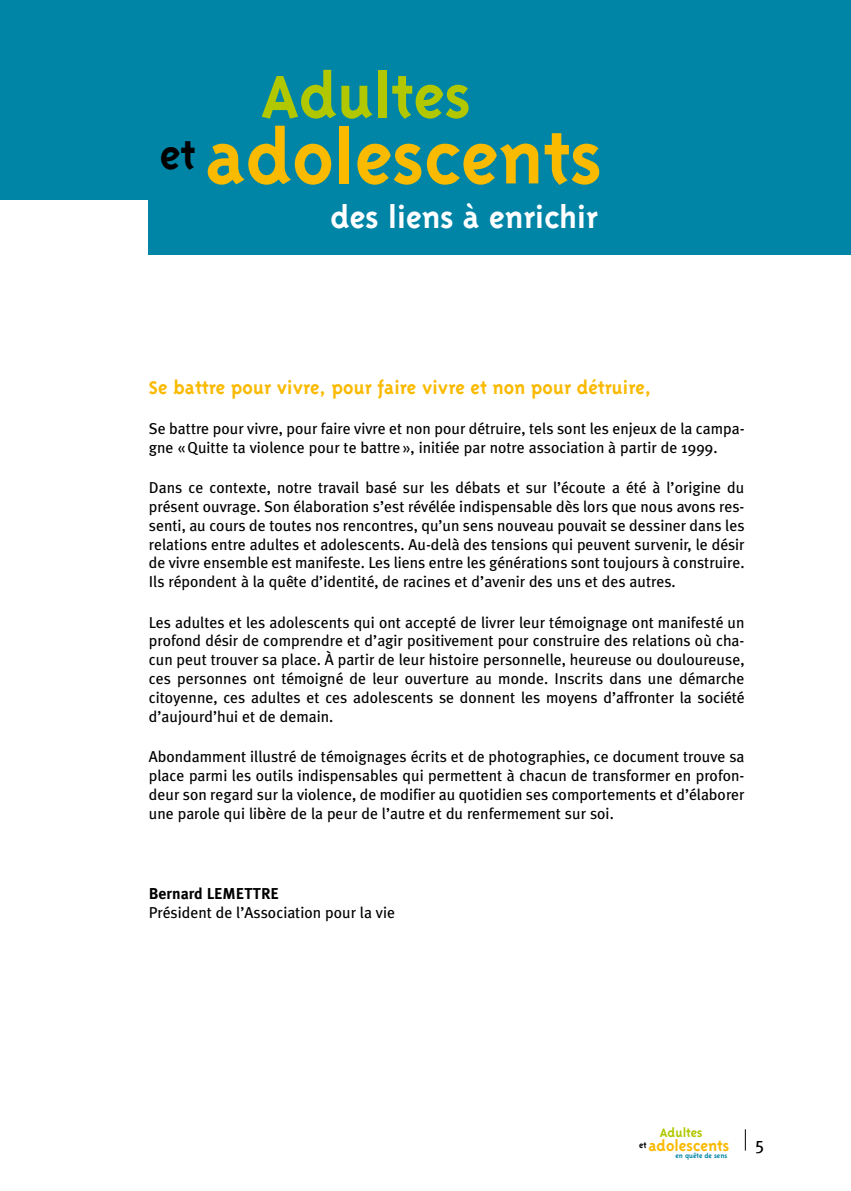
<style>
.page{position:relative;width:851px;height:1191px;background:#fff}
.page>*{position:absolute;margin:0;border:0;box-sizing:border-box;transform-origin:0 0}
.t1{font:700 83.7px "Triplex";color:#faba00}
.t2{font:700 69.15px "Triplex";color:#b1c800}
.t3{font:700 34.8px "Triplex";color:#fff}
.t4{font:700 21px "Triplex";color:#faba00}
.t5{font:18px "Meta Plus";color:#000}
.t6{font:700 17.1px "Triplex";color:#faba00}
.t7{font:15.75px/18.9px "Meta Plus";color:#000;text-align:justify}
.t8{font:700 15.75px "Meta Plus";color:#000}
.t9{font:700 14.1px "Triplex";color:#b1c800}
.t10{font:700 7.5px "Triplex";color:#0085a6}
</style>
<div class="page">
<svg style="left:744px;top:1129px;width:1px;height:21px"></svg>
<div style="left:0;top:0;width:850px;height:200px;background:#0085a6"></div>
<div style="left:149px;top:199px;width:701px;height:55px;background:#0085a6"></div>
<h2 class="t2" style="left:261px;top:57px;width:211px">Adultes</h2>
<h1 class="t1" style="left:160px;top:110px;width:444px"><sup>et</sup> adolescents</h1>
<h3 class="t3" style="left:330px;top:198px;width:269px">des liens à enrichir</h3>
<h3 class="t4" style="left:149px;top:375px;width:504px">Se battre pour vivre, pour faire vivre et non pour détruire,</h3>
<p class="t7" style="left:149px;top:419px;width:597px">Se battre pour vivre, pour faire vivre et non pour détruire, tels sont les enjeux de la campa&shy;gne «Quitte ta violence pour te battre», initiée par notre association à partir de 1999.</p>
<p class="t7" style="left:149px;top:478px;width:597px">Dans ce contexte, notre travail basé sur les débats et sur l’écoute a été à l’origine du présent ouvrage. Son élaboration s’est révélée indispensable dès lors que nous avons res&shy;senti, au cours de toutes nos rencontres, qu’un sens nouveau pouvait se dessiner dans les relations entre adultes et adolescents. Au-delà des tensions qui peuvent survenir, le désir de vivre ensemble est manifeste. Les liens entre les générations sont toujours à construire.<br>Ils répondent à la quête d’identité, de racines et d’avenir des uns et des autres.</p>
<p class="t7" style="left:149px;top:612px;width:597px">Les adultes et les adolescents qui ont accepté de livrer leur témoignage ont manifesté un profond désir de comprendre et d’agir positivement pour construire des relations où cha&shy;cun peut trouver sa place. À partir de leur histoire personnelle, heureuse ou douloureuse, ces personnes ont témoigné de leur ouverture au monde. Inscrits dans une démarche citoyenne, ces adultes et ces adolescents se donnent les moyens d’affronter la société d’aujourd’hui et de demain.</p>
<p class="t7" style="left:149px;top:747px;width:597px">Abondamment illustré de témoignages écrits et de photographies, ce document trouve sa place parmi les outils indispensables qui permettent à chacun de transformer en profon&shy;deur son regard sur la violence, de modifier au quotidien ses comportements et d’élaborer une parole qui libère de la peur de l’autre et du renfermement sur soi.</p>
<p class="t8" style="left:149px;top:884px;width:132px">Bernard LEMETTRE</p>
<p class="t7" style="left:149px;top:903px;width:248px">Président de l’Association pour la vie</p>
<p class="t9" style="left:659px;top:1124px;width:44px">Adultes</p>
<p class="t6" style="left:639px;top:1135px;width:92px"><sup>et</sup> adolescents</p>
<p class="t10" style="left:675px;top:1151px;width:53px">en quête de sens</p>
<p class="t5" style="left:755px;top:1133px;width:11px">5</p>
</div>
